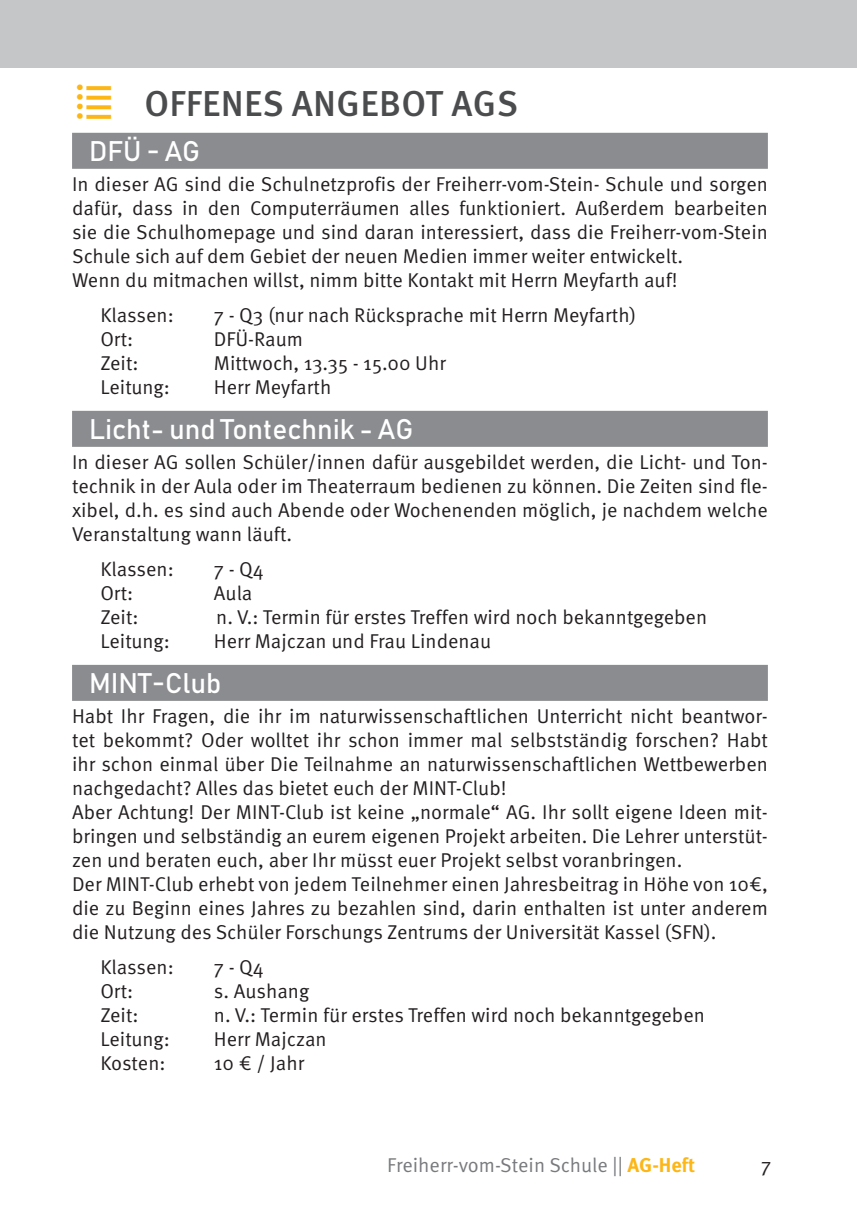
<style>
.page{position:relative;width:857px;height:1225px;background:#fff}
.page>*{position:absolute;margin:0;border:0;box-sizing:border-box;transform-origin:0 0}
.t1{font:500 36px "Meta Pro";letter-spacing:.01em;color:#4b4c4d}
.t2{font:28px "Bahnschrift";color:#fff}
.t3{font:20px/24px "Meta Pro";color:#231f20}
.t4{font:20px "Meta Pro";color:#787a7d}
.s1{font-weight:700;color:#fcb615}
</style>
<div class="page">
<div style="left:0;top:0;width:856px;height:67px;background:#c5c6c8"></div>
<div style="left:72px;top:133px;width:695px;height:36px;background:#8a8c8f"></div>
<div style="left:72px;top:411px;width:695px;height:36px;background:#8a8c8f"></div>
<div style="left:72px;top:665px;width:695px;height:36px;background:#8a8c8f"></div>
<h1 class="t1" style="left:144px;top:81px;width:375px">OFFENES ANGEBOT AGS</h1>
<h2 class="t2" style="left:89px;top:134px;width:113px">DFÜ - AG</h2>
<p class="t3" style="left:72px;top:172px;width:697px">In dieser AG sind die Schulnetzprofis der Freiherr-vom-Stein- Schule und sorgen dafür, dass in den Computerräumen alles funktioniert. Außerdem bearbeiten sie die Schulhomepage und sind daran interessiert, dass die Freiherr-vom-Stein Schule sich auf dem Gebiet der neuen Medien immer weiter entwickelt.<br>Wenn du mitmachen willst, nimm bitte Kontakt mit Herrn Meyfarth auf!</p>
<p class="t3" style="left:100px;top:304px;width:75px">Klassen:</p>
<p class="t3" style="left:214px;top:304px;width:423px">7 - Q3 (nur nach Rücksprache mit Herrn Meyfarth)</p>
<p class="t3" style="left:100px;top:328px;width:34px">Ort:</p>
<p class="t3" style="left:214px;top:328px;width:91px">DFÜ-Raum</p>
<p class="t3" style="left:100px;top:352px;width:40px">Zeit:</p>
<p class="t3" style="left:214px;top:352px;width:233px">Mittwoch, 13.35 - 15.00 Uhr</p>
<p class="t3" style="left:100px;top:376px;width:71px">Leitung:</p>
<p class="t3" style="left:214px;top:376px;width:119px">Herr Meyfarth</p>
<h2 class="t2" style="left:89px;top:412px;width:325px">Licht- und Tontechnik - AG</h2>
<p class="t3" style="left:72px;top:450px;width:697px;text-align:justify">In dieser AG sollen Schüler/innen dafür ausgebildet werden, die Licht- und Ton&shy;technik in der Aula oder im Theaterraum bedienen zu können. Die Zeiten sind fle&shy;xibel, d.h. es sind auch Abende oder Wochenenden möglich, je nachdem welche Veranstaltung wann läuft.</p>
<p class="t3" style="left:100px;top:558px;width:75px">Klassen:</p>
<p class="t3" style="left:214px;top:558px;width:51px">7 - Q4</p>
<p class="t3" style="left:100px;top:582px;width:34px">Ort:</p>
<p class="t3" style="left:214px;top:582px;width:40px">Aula</p>
<p class="t3" style="left:100px;top:606px;width:40px">Zeit:</p>
<p class="t3" style="left:216px;top:606px;width:492px">n. V.: Termin für erstes Treffen wird noch bekanntgegeben</p>
<p class="t3" style="left:100px;top:630px;width:71px">Leitung:</p>
<p class="t3" style="left:214px;top:630px;width:279px">Herr Majczan und Frau Lindenau</p>
<h2 class="t2" style="left:89px;top:665px;width:134px">MINT-Club</h2>
<p class="t3" style="left:72px;top:704px;width:697px">Habt Ihr Fragen, die ihr im naturwissenschaftlichen Unterricht nicht beantwor&shy;tet bekommt? Oder wolltet ihr schon immer mal selbstständig forschen? Habt ihr schon einmal über Die Teilnahme an naturwissenschaftlichen Wettbewerben nachgedacht? Alles das bietet euch der MINT-Club!<br>Aber Achtung! Der MINT-Club ist keine „normale“ AG. Ihr sollt eigene Ideen mit&shy;bringen und selbständig an eurem eigenen Projekt arbeiten. Die Lehrer unterstüt&shy;zen und beraten euch, aber Ihr müsst euer Projekt selbst voranbringen.<br>Der MINT-Club erhebt von jedem Teilnehmer einen Jahresbeitrag in Höhe von 10€, die zu Beginn eines Jahres zu bezahlen sind, darin enthalten ist unter anderem die Nutzung des Schüler Forschungs Zentrums der Universität Kassel (SFN).</p>
<p class="t3" style="left:100px;top:956px;width:75px">Klassen:</p>
<p class="t3" style="left:214px;top:956px;width:51px">7 - Q4</p>
<p class="t3" style="left:100px;top:980px;width:34px">Ort:</p>
<p class="t3" style="left:214px;top:980px;width:97px">s. Aushang</p>
<p class="t3" style="left:100px;top:1004px;width:40px">Zeit:</p>
<p class="t3" style="left:214px;top:1004px;width:492px">n. V.: Termin für erstes Treffen wird noch bekanntgegeben</p>
<p class="t3" style="left:100px;top:1028px;width:71px">Leitung:</p>
<p class="t3" style="left:214px;top:1028px;width:114px">Herr Majczan</p>
<p class="t3" style="left:100px;top:1052px;width:67px">Kosten:</p>
<p class="t3" style="left:214px;top:1052px;width:92px">10 € / Jahr</p>
<p class="t4" style="left:387px;top:1152px;width:309px">Freiherr-vom-Stein Schule || <span class="s1">AG-Heft</span></p>
<p class="t3" style="left:760px;top:1154px;width:12px">7</p>
</div>
